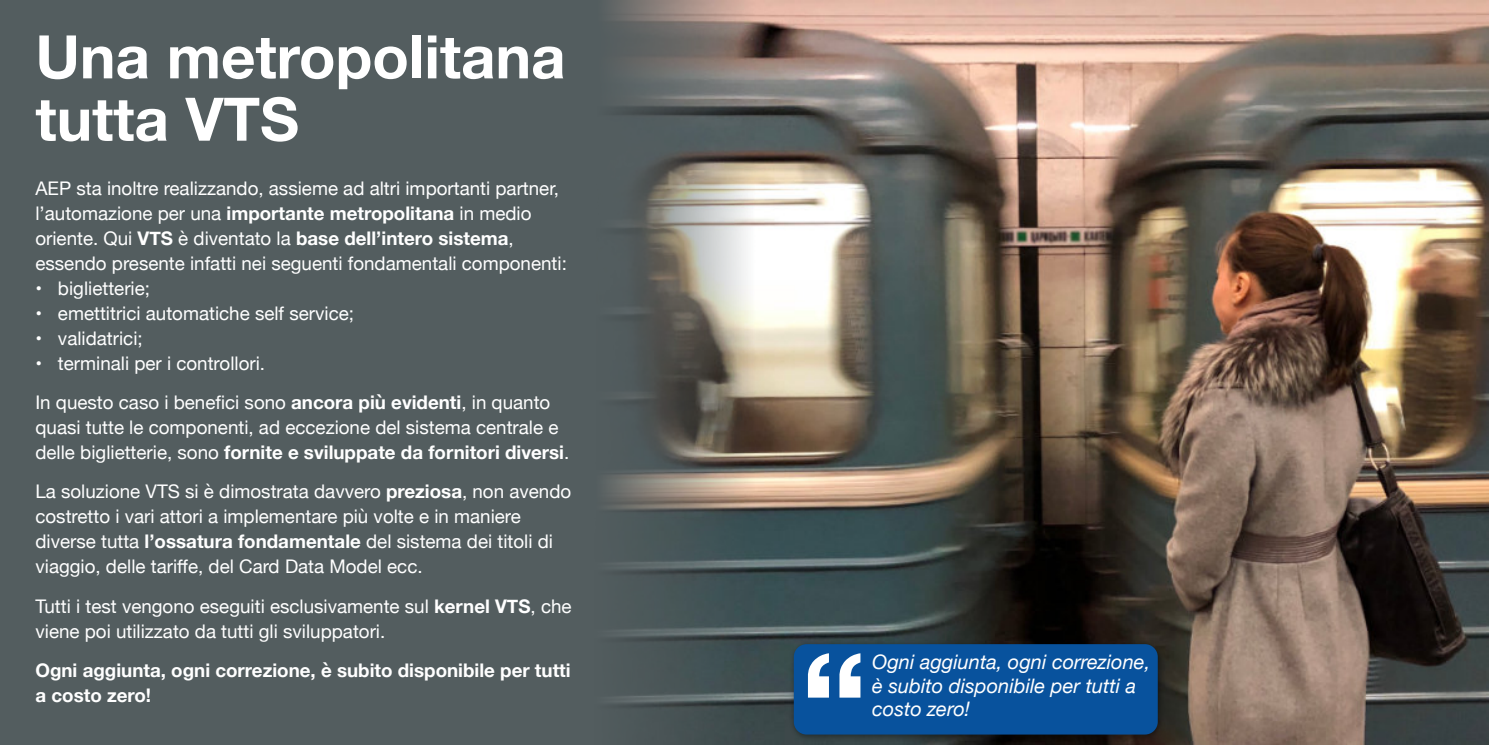
<style>
.page{position:relative;width:1489px;height:745px;background:#fff}
.page>*{position:absolute;margin:0;border:0;box-sizing:border-box;transform-origin:0 0}
.t1{font:700 138px "Helvetica Neue";color:#fff;scale:1.07 1}
.t2{font:700 60px/62.2px "Helvetica Neue";color:#fff}
.t3{font:italic 20px/23.8px "Helvetica Neue";color:#fff}
.t4{font:18.75px/25px "Helvetica Neue";color:#fff}
.t5{font:700 18.75px/25px "Helvetica Neue";color:#fff}
.s1{font-weight:700}
</style>
<div class="page">
<div style="left:0;top:0;width:594px;height:744px;background:#535d5f"></div>
<img style="left:594px;top:0;width:894px;height:744px">
<img style="left:789px;top:639px;width:375px;height:101px">
<div style="left:793px;top:643px;width:364px;height:91px;background:#08529d;border-radius:13px"></div>
<h2 class="t2" style="left:35px;top:24px;width:531px">Una metropolitana tutta VTS</h2>
<p class="t4" style="left:35px;top:175px;width:533px">AEP sta inoltre realizzando, assieme ad altri importanti partner, l’automazione per una <span class="s1">importante metropolitana</span> in medio oriente. Qui <span class="s1">VTS</span> è diventato la <span class="s1">base dell’intero sistema</span>, essendo presente infatti nei seguenti fondamentali componenti:</p>
<p class="t4" style="left:35px;top:275px;width:116px">• biglietterie;</p>
<p class="t4" style="left:35px;top:300px;width:320px">• emettitrici automatiche self service;</p>
<p class="t4" style="left:35px;top:325px;width:109px">• validatrici;</p>
<p class="t4" style="left:35px;top:343px;width:516px;line-height:39.2px">• terminali per i controllori.<br>In questo caso i benefici sono <span class="s1">ancora più evidenti</span>, in quanto</p>
<p class="t4" style="left:35px;top:414px;width:535px">quasi tutte le componenti, ad eccezione del sistema centrale e delle biglietterie, sono <span class="s1">fornite e sviluppate da fornitori diversi</span>.</p>
<p class="t4" style="left:35px;top:478px;width:537px">La soluzione VTS si è dimostrata davvero <span class="s1">preziosa</span>, non avendo costretto i vari attori a implementare più volte e in maniere diverse tutta <span class="s1">l’ossatura fondamentale</span> del sistema dei titoli di viaggio, delle tariffe, del Card Data Model ecc.</p>
<p class="t4" style="left:35px;top:593px;width:537px">Tutti i test vengono eseguiti esclusivamente sul <span class="s1">kernel VTS</span>, che viene poi utilizzato da tutti gli sviluppatori.</p>
<p class="t5" style="left:35px;top:657px;width:537px">Ogni aggiunta, ogni correzione, è subito disponibile per tutti a costo zero!</p>
<h1 class="t1" style="left:800px;top:616px;width:65px">“</h1>
<p class="t3" style="left:872px;top:649px;width:279px">Ogni aggiunta, ogni correzione, è subito disponibile per tutti a costo zero!</p>
</div>
